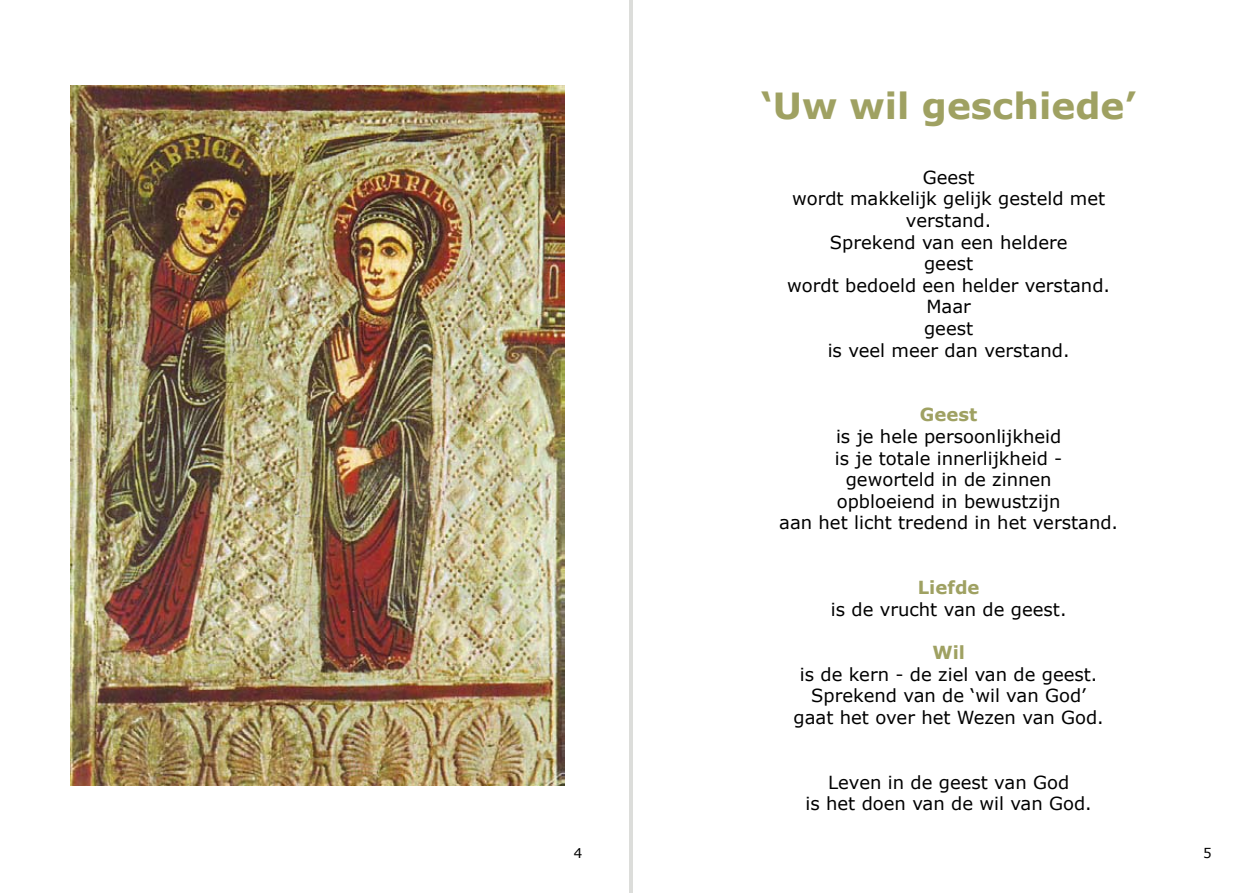
<style>
.page{position:relative;width:1259px;height:893px;background:#fff}
.page>*{position:absolute;margin:0;border:0;box-sizing:border-box;transform-origin:0 0}
.t1{font:700 36px "Verdana";color:#9fa162}
.t2{font:18px/21.6px "Verdana";color:#000;text-align:center}
.t3{font:700 18px "Verdana";color:#9fa162}
.t4{font:13.5px "Verdana";color:#000}
</style>
<div class="page">
<img style="left:71px;top:85px;width:494px;height:701px">
<hr style="left:631px;top:0;width:1px;height:893px;background:#babcb7">
<hr style="left:629px;top:0;width:1px;height:893px;background:#babcb7">
<h1 class="t1" style="left:761px;top:83px;width:377px">‘Uw wil geschiede’</h1>
<p class="t2" style="left:787px;top:166px;width:324px">Geest<br>wordt makkelijk gelijk gesteld met verstand.<br>Sprekend van een heldere<br>geest<br>wordt bedoeld een helder verstand.<br>Maar<br>geest<br>is veel meer dan verstand.</p>
<p class="t3" style="left:920px;top:403px;width:59px">Geest</p>
<p class="t2" style="left:779px;top:425px;width:340px">is je hele persoonlijkheid<br>is je totale innerlijkheid -<br>geworteld in de zinnen<br>opbloeiend in bewustzijn<br>aan het licht tredend in het verstand.</p>
<p class="t3" style="left:918px;top:576px;width:63px">Liefde</p>
<p class="t2" style="left:831px;top:598px;width:237px">is de vrucht van de geest.</p>
<p class="t3" style="left:932px;top:641px;width:34px">Wil</p>
<p class="t2" style="left:793px;top:663px;width:312px">is de kern - de ziel van de geest.<br>Sprekend van de ‘wil van God’ gaat het over het Wezen van God.</p>
<p class="t2" style="left:805px;top:771px;width:288px">Leven in de geest van God<br>is het doen van de wil van God.</p>
<p class="t4" style="left:574px;top:844px;width:10px">4</p>
<p class="t4" style="left:1203px;top:844px;width:10px">5</p>
</div>
